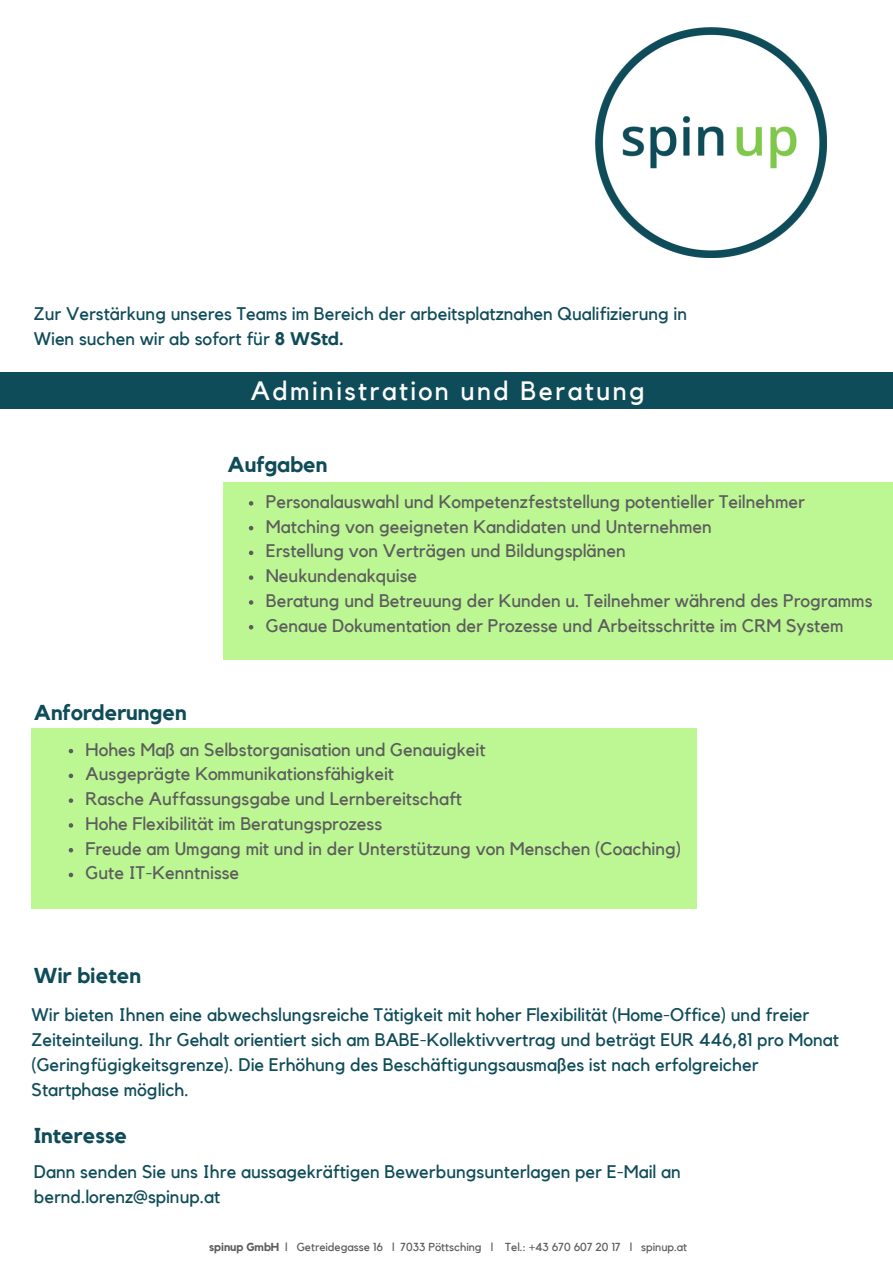
<style>
.page{position:relative;width:893px;height:1263px;background:#fff}
.page>*{position:absolute;margin:0;border:0;box-sizing:border-box;transform-origin:0 0}
.t1{font:26.55px "Kollektif";letter-spacing:.09em;color:#fff}
.t2{font:700 21.45px "Kollektif";color:#0f4c59}
.t3{font:18.15px/24.8px "Kollektif";color:#5d5d5d}
.t4{font:18.15px/24.8px "Kollektif";color:#0f4c59}
.t5{font:11.55px "Kollektif";color:#5d5d5d}
.s1{font-weight:700}
</style>
<div class="page">
<div style="left:0;top:373px;width:893px;height:36px;background:#0f4c59"></div>
<img style="left:596px;top:27px;width:230px;height:231px">
<div style="left:223px;top:482px;width:670px;height:178px;background:#bdf794"></div>
<svg style="left:249px;top:501px;width:4px;height:5px"></svg>
<svg style="left:249px;top:526px;width:4px;height:4px"></svg>
<svg style="left:249px;top:551px;width:4px;height:4px"></svg>
<svg style="left:249px;top:575px;width:4px;height:5px"></svg>
<svg style="left:249px;top:600px;width:4px;height:5px"></svg>
<svg style="left:249px;top:625px;width:4px;height:4px"></svg>
<div style="left:32px;top:728px;width:665px;height:181px;background:#bdf794"></div>
<svg style="left:69px;top:749px;width:4px;height:4px"></svg>
<svg style="left:69px;top:774px;width:4px;height:4px"></svg>
<svg style="left:69px;top:798px;width:4px;height:5px"></svg>
<svg style="left:69px;top:823px;width:4px;height:5px"></svg>
<svg style="left:69px;top:848px;width:4px;height:4px"></svg>
<svg style="left:69px;top:873px;width:4px;height:4px"></svg>
<p class="t4" style="left:34px;top:302px;width:655px">Zur Verstärkung unseres Teams im Bereich der arbeitsplatznahen Qualifizierung in<br>Wien suchen wir ab sofort für <span class="s1">8 WStd.</span></p>
<h1 class="t1" style="left:251px;top:379px;width:396px">Administration und Beratung</h1>
<p class="t2" style="left:227px;top:454px;width:102px">Aufgaben</p>
<p class="t2" style="left:34px;top:702px;width:155px">Anforderungen</p>
<p class="t3" style="left:266px;top:490px;width:608px">Personalauswahl und Kompetenzfeststellung potentieller Teilnehmer Matching von geeigneten Kandidaten und Unternehmen<br>Erstellung von Verträgen und Bildungsplänen<br>Neukundenakquise<br>Beratung und Betreuung der Kunden u. Teilnehmer während des Programms Genaue Dokumentation der Prozesse und Arbeitsschritte im CRM System</p>
<p class="t3" style="left:86px;top:738px;width:597px">Hohes Maß an Selbstorganisation und Genauigkeit<br>Ausgeprägte Kommunikationsfähigkeit<br>Rasche Auffassungsgabe und Lernbereitschaft<br>Hohe Flexibilität im Beratungsprozess<br>Freude am Umgang mit und in der Unterstützung von Menschen (Coaching)<br>Gute IT-Kenntnisse</p>
<p class="t2" style="left:34px;top:966px;width:109px">Wir bieten</p>
<p class="t4" style="left:32px;top:1003px;width:809px">Wir bieten Ihnen eine abwechslungsreiche Tätigkeit mit hoher Flexibilität (Home-Office) und freier Zeiteinteilung. Ihr Gehalt orientiert sich am BABE-Kollektivvertrag und beträgt EUR 446,81 pro Monat (Geringfügigkeitsgrenze). Die Erhöhung des Beschäftigungsausmaßes ist nach erfolgreicher Startphase möglich.</p>
<p class="t2" style="left:34px;top:1125px;width:95px">Interesse</p>
<p class="t4" style="left:34px;top:1160px;width:649px">Dann senden Sie uns Ihre aussagekräftigen Bewerbungsunterlagen per E-Mail an bernd.lorenz@spinup.at</p>
<p class="t5" style="left:209px;top:1242px;width:479px"><span class="s1">spinup GmbH</span> l Getreidegasse 16 l 7033 Pöttsching l Tel.: +43 670 607 20 17 l spinup.at</p>
</div>
